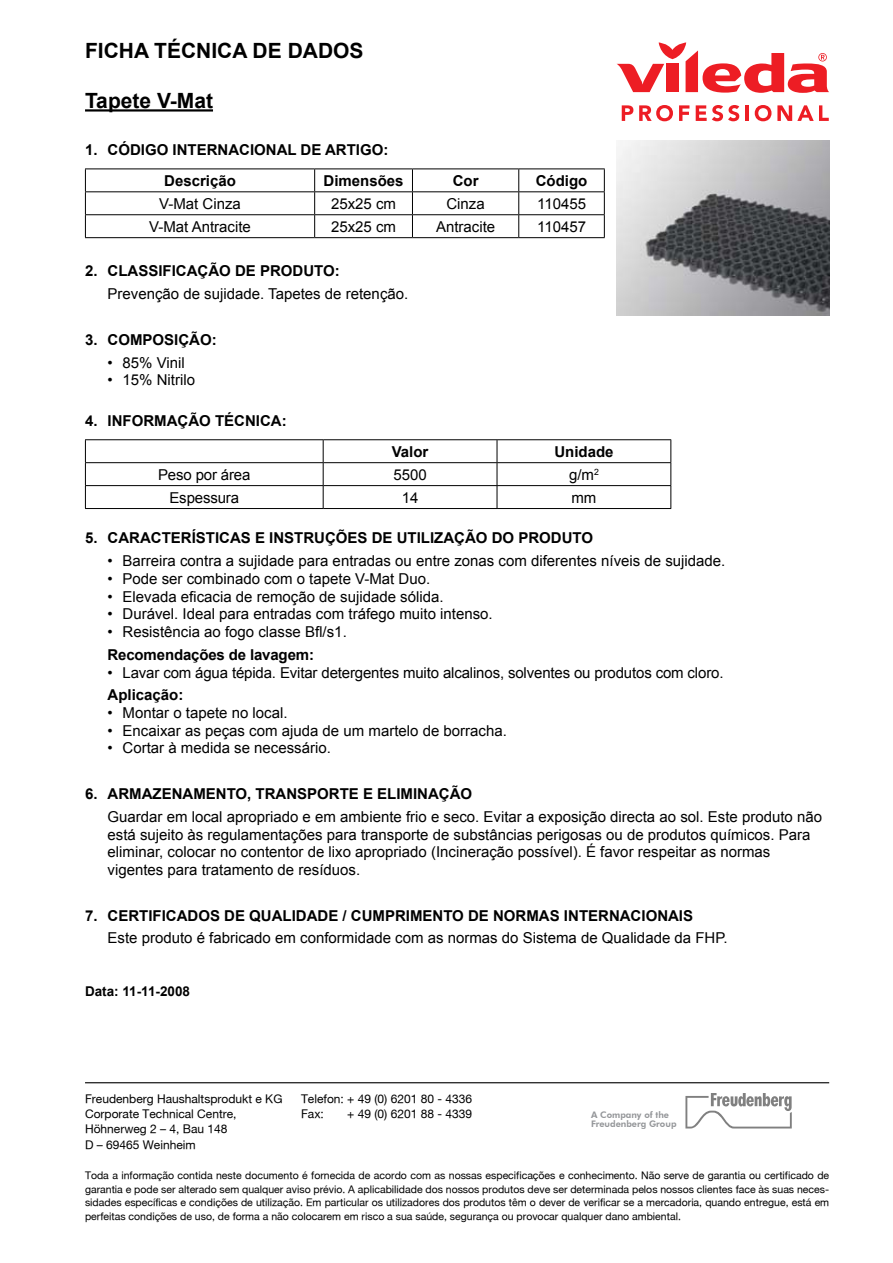
<style>
.page{position:relative;width:893px;height:1263px;background:#fff}
.page>*{position:absolute;margin:0;border:0;box-sizing:border-box;transform-origin:0 0}
.t1{font:700 21px "Arial";color:#000}
.t2{font:15px/17.7px "Arial";color:#000}
.t3{font:700 15px/30.8px "Arial";color:#000}
.t4{font:700 13.5px "Arial";color:#000}
.t5{font:12px/16.5px "Helvetica Neue Roman";color:#000}
.t6{font:10.5px/13.5px "Helvetica Neue Roman";color:#000;text-align:justify}
.t7{font:800 9px/9px "Futura BT";color:#939598}
</style>
<div class="page">
<svg style="left:685px;top:1093px;width:107px;height:35px"></svg>
<hr style="left:85px;top:1082px;width:744px;height:1px;background:#000">
<svg style="left:617px;top:43px;width:212px;height:50px"></svg>
<svg style="left:622px;top:105px;width:11px;height:16px"></svg>
<svg style="left:639px;top:105px;width:34px;height:16px"></svg>
<svg style="left:679px;top:105px;width:10px;height:16px"></svg>
<svg style="left:696px;top:105px;width:43px;height:16px"></svg>
<hr style="left:745px;top:105px;width:4px;height:16px;background:#ed1d24">
<svg style="left:755px;top:105px;width:16px;height:16px"></svg>
<svg style="left:777px;top:105px;width:52px;height:16px"></svg>
<hr style="left:85px;top:109px;width:128px;height:3px;background:#000">
<hr style="left:85px;top:169px;width:230px;height:1px;background:#000">
<hr style="left:315px;top:169px;width:97px;height:1px;background:#000">
<hr style="left:412px;top:169px;width:107px;height:1px;background:#000">
<hr style="left:519px;top:169px;width:86px;height:1px;background:#000">
<hr style="left:85px;top:191px;width:230px;height:1px;background:#000">
<hr style="left:315px;top:191px;width:97px;height:1px;background:#000">
<hr style="left:412px;top:191px;width:107px;height:1px;background:#000">
<hr style="left:519px;top:191px;width:86px;height:1px;background:#000">
<hr style="left:85px;top:214px;width:230px;height:1px;background:#000">
<svg style="left:85px;top:169px;width:1px;height:68px"></svg>
<hr style="left:315px;top:214px;width:97px;height:1px;background:#000">
<svg style="left:314px;top:169px;width:1px;height:68px"></svg>
<hr style="left:412px;top:214px;width:107px;height:1px;background:#000">
<svg style="left:412px;top:169px;width:1px;height:68px"></svg>
<hr style="left:519px;top:214px;width:86px;height:1px;background:#000">
<svg style="left:518px;top:169px;width:1px;height:68px"></svg>
<svg style="left:604px;top:169px;width:1px;height:68px"></svg>
<hr style="left:85px;top:237px;width:230px;height:1px;background:#000">
<hr style="left:315px;top:237px;width:97px;height:1px;background:#000">
<hr style="left:412px;top:237px;width:107px;height:1px;background:#000">
<hr style="left:519px;top:237px;width:86px;height:1px;background:#000">
<hr style="left:85px;top:439px;width:238px;height:1px;background:#000">
<hr style="left:323px;top:439px;width:174px;height:1px;background:#000">
<hr style="left:497px;top:439px;width:174px;height:1px;background:#000">
<hr style="left:85px;top:462px;width:238px;height:1px;background:#000">
<hr style="left:323px;top:462px;width:174px;height:1px;background:#000">
<hr style="left:497px;top:462px;width:174px;height:1px;background:#000">
<hr style="left:85px;top:485px;width:238px;height:1px;background:#000">
<svg style="left:85px;top:440px;width:1px;height:68px"></svg>
<hr style="left:323px;top:485px;width:174px;height:1px;background:#000">
<svg style="left:323px;top:440px;width:1px;height:68px"></svg>
<hr style="left:497px;top:485px;width:174px;height:1px;background:#000">
<svg style="left:497px;top:440px;width:1px;height:68px"></svg>
<svg style="left:670px;top:440px;width:1px;height:68px"></svg>
<hr style="left:85px;top:508px;width:238px;height:1px;background:#000">
<hr style="left:323px;top:508px;width:174px;height:1px;background:#000">
<hr style="left:497px;top:508px;width:174px;height:1px;background:#000">
<img style="left:617px;top:140px;width:212px;height:175px">
<h1 class="t1" style="left:85px;top:37px;width:280px">FICHA TÉCNICA DE DADOS</h1>
<h1 class="t1" style="left:85px;top:87px;width:129px">Tapete V-Mat</h1>
<p class="t3" style="left:164px;top:135px;width:226px;text-indent:-79px">1. CÓDIGO INTERNACIONAL DE ARTIGO:<br>Descrição</p>
<p class="t3" style="left:324px;top:166px;width:82px">Dimensões</p>
<p class="t3" style="left:453px;top:166px;width:27px">Cor</p>
<p class="t3" style="left:536px;top:166px;width:53px">Código</p>
<p class="t2" style="left:159px;top:195px;width:83px">V-Mat Cinza</p>
<p class="t2" style="left:331px;top:195px;width:67px">25x25 cm</p>
<p class="t2" style="left:446px;top:195px;width:40px">Cinza</p>
<p class="t2" style="left:537px;top:195px;width:50px">110455</p>
<p class="t2" style="left:149px;top:218px;width:103px">V-Mat Antracite</p>
<p class="t2" style="left:331px;top:218px;width:67px">25x25 cm</p>
<p class="t2" style="left:436px;top:218px;width:61px">Antracite</p>
<p class="t2" style="left:537px;top:218px;width:50px">110457</p>
<p class="t3" style="left:85px;top:256px;width:256px">2. CLASSIFICAÇÃO DE PRODUTO:</p>
<p class="t2" style="left:108px;top:285px;width:302px">Prevenção de sujidade. Tapetes de retenção.</p>
<p class="t3" style="left:85px;top:325px;width:133px">3. COMPOSIÇÃO:</p>
<p class="t2" style="left:108px;top:354px;width:79px">• 85% Vinil</p>
<p class="t2" style="left:108px;top:371px;width:89px">• 15% Nitrilo</p>
<p class="t3" style="left:85px;top:406px;width:203px">4. INFORMAÇÃO TÉCNICA:</p>
<p class="t3" style="left:392px;top:436px;width:38px">Valor</p>
<p class="t3" style="left:554px;top:436px;width:61px">Unidade</p>
<p class="t2" style="left:158px;top:466px;width:94px">Peso por área</p>
<p class="t2" style="left:393px;top:466px;width:35px">5500</p>
<p class="t2" style="left:569px;top:466px;width:31px">g/m<sup>2</sup></p>
<p class="t2" style="left:169px;top:489px;width:71px">Espessura</p>
<p class="t2" style="left:402px;top:489px;width:18px">14</p>
<p class="t2" style="left:571px;top:489px;width:26px">mm</p>
<p class="t3" style="left:85px;top:523px;width:510px">5. CARACTERÍSTICAS E INSTRUÇÕES DE UTILIZAÇÃO DO PRODUTO</p>
<p class="t2" style="left:108px;top:552px;width:619px">• Barreira contra a sujidade para entradas ou entre zonas com diferentes níveis de sujidade.</p>
<p class="t2" style="left:108px;top:570px;width:324px">• Pode ser combinado com o tapete V-Mat Duo.</p>
<p class="t2" style="left:108px;top:588px;width:337px">• Elevada eficacia de remoção de sujidade sólida.</p>
<p class="t2" style="left:108px;top:605px;width:387px">• Durável. Ideal para entradas com tráfego muito intenso.</p>
<p class="t2" style="left:108px;top:623px;width:241px">• Resistência ao fogo classe Bfl/s1.</p>
<p class="t3" style="left:108px;top:640px;width:208px">Recomendações de lavagem:</p>
<p class="t2" style="left:108px;top:663px;width:617px">• Lavar com água tépida. Evitar detergentes muito alcalinos, solventes ou produtos com cloro.</p>
<p class="t3" style="left:108px;top:680px;width:77px">Aplicação:</p>
<p class="t2" style="left:108px;top:704px;width:182px">• Montar o tapete no local.</p>
<p class="t2" style="left:108px;top:722px;width:401px">• Encaixar as peças com ajuda de um martelo de borracha.</p>
<p class="t2" style="left:108px;top:739px;width:225px">• Cortar à medida se necessário.</p>
<p class="t3" style="left:85px;top:779px;width:389px">6. ARMAZENAMENTO, TRANSPORTE E ELIMINAÇÃO</p>
<p class="t2" style="left:108px;top:808px;width:716px">Guardar em local apropriado e em ambiente frio e seco. Evitar a exposição directa ao sol. Este produto não está sujeito às regulamentações para transporte de substâncias perigosas ou de produtos químicos. Para eliminar, colocar no contentor de lixo apropriado (Incineração possível). É favor respeitar as normas vigentes para tratamento de resíduos.</p>
<p class="t3" style="left:85px;top:900px;width:610px">7. CERTIFICADOS DE QUALIDADE / CUMPRIMENTO DE NORMAS INTERNACIONAIS</p>
<p class="t2" style="left:108px;top:929px;width:622px">Este produto é fabricado em conformidade com as normas do Sistema de Qualidade da FHP.</p>
<p class="t4" style="left:85px;top:983px;width:107px">Data: 11-11-2008</p>
<p class="t5" style="left:85px;top:1090px;width:199px">Freudenberg Haushaltsprodukt e KG</p>
<p class="t5" style="left:301px;top:1090px;width:173px">Telefon: + 49 (0) 6201 80 - 4336</p>
<p class="t5" style="left:85px;top:1105px;width:153px">Corporate Technical Centre,</p>
<p class="t5" style="left:301px;top:1105px;width:24px">Fax:</p>
<p class="t5" style="left:347px;top:1105px;width:126px">+ 49 (0) 6201 88 - 4339</p>
<p class="t5" style="left:85px;top:1120px;width:144px">Höhnerweg 2 – 4, Bau 148<br>D – 69465 Weinheim</p>
<p class="t6" style="left:85px;top:1169px;width:746px">Toda a informação contida neste documento é fornecida de acordo com as nossas especificações e conhecimento. Não serve de garantia ou certificado de garantia e pode ser alterado sem qualquer aviso prévio. A aplicabilidade dos nossos produtos deve ser determinada pelos nossos clientes face às suas neces&shy;sidades específicas e condições de utilização. Em particular os utilizadores dos produtos têm o dever de verificar se a mercadoria, quando entregue, está em perfeitas condições de uso, de forma a não colocarem em risco a sua saúde, segurança ou provocar qualquer dano ambiental.</p>
<p class="t7" style="left:591px;top:1110px;width:87px">A Company of the<br>Freudenberg Group</p>
</div>
